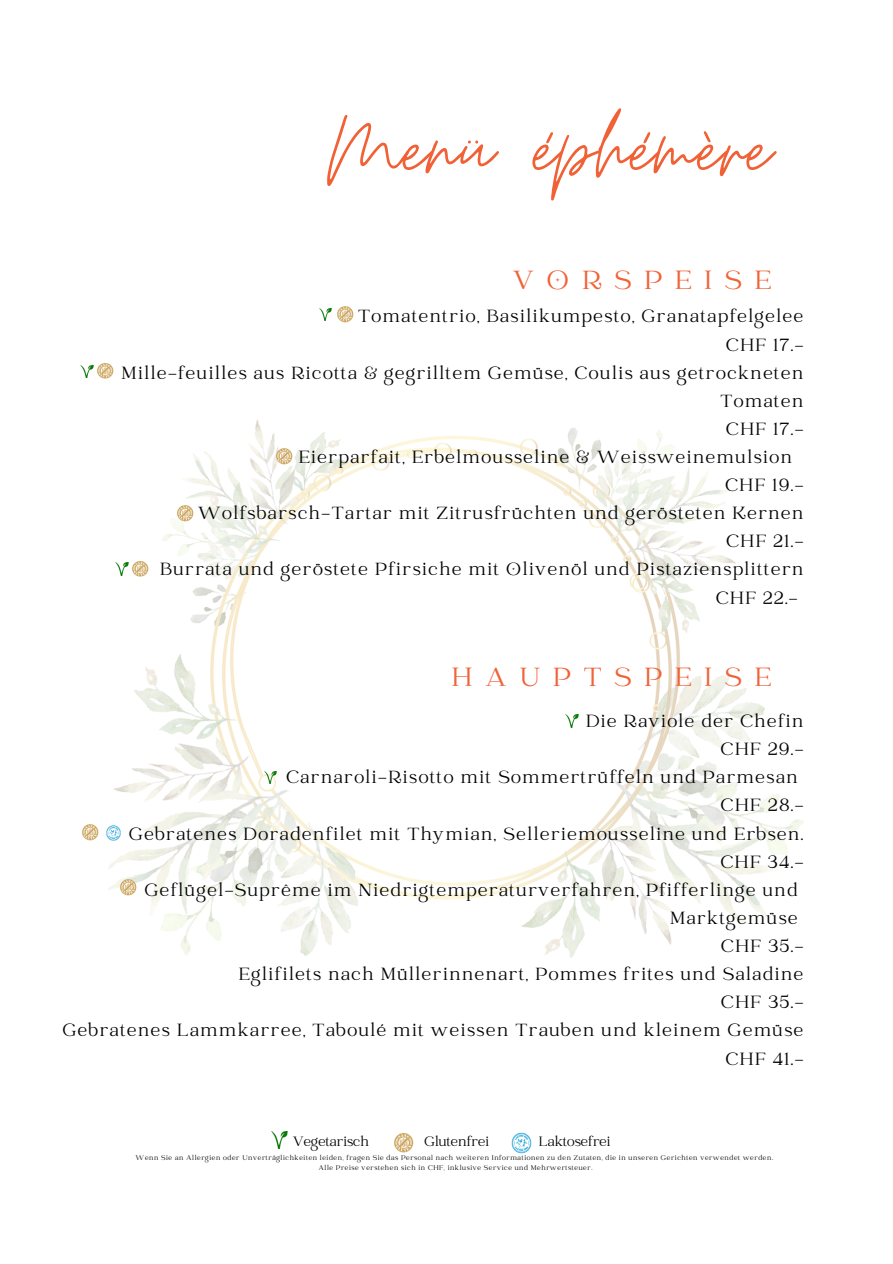
<style>
.page{position:relative;width:893px;height:1264px;background:#fff}
.page>*{position:absolute;margin:0;border:0;box-sizing:border-box;transform-origin:0 0}
.t1{font:104.7px "Moon Time";color:#f16136}
.t2{font:29.1px "Catchy Mager";letter-spacing:.445em;color:#f16136}
.t3{font:19.5px/28px "Catchy Mager";letter-spacing:.075em;color:#000;text-align:right}
.t4{font:15px "Catchy Mager";color:#000}
.t5{font:7.5px "Catchy Mager";letter-spacing:.075em;color:#000}
</style>
<div class="page">
<img style="left:107px;top:419px;width:696px;height:538px">
<svg style="left:319px;top:308px;width:12px;height:13px"></svg>
<svg style="left:81px;top:365px;width:11px;height:12px"></svg>
<img style="left:270px;top:444px;width:28px;height:24px">
<img style="left:331px;top:306px;width:23px;height:17px">
<img style="left:92px;top:363px;width:22px;height:16px">
<img style="left:171px;top:501px;width:29px;height:24px">
<svg style="left:264px;top:771px;width:12px;height:13px"></svg>
<img style="left:106px;top:824px;width:16px;height:17px">
<svg style="left:566px;top:715px;width:12px;height:12px"></svg>
<img style="left:114px;top:875px;width:28px;height:24px">
<img style="left:82px;top:824px;width:17px;height:17px">
<svg style="left:116px;top:563px;width:11px;height:12px"></svg>
<img style="left:127px;top:557px;width:28px;height:23px">
<img style="left:271px;top:1131px;width:17px;height:17px">
<img style="left:394px;top:1133px;width:20px;height:20px">
<img style="left:511px;top:1132px;width:21px;height:22px">
<p class="t1" style="left:327px;top:85px;width:445px">Menü éphémère</p>
<p class="t2" style="left:512px;top:265px;width:260px">VORSPEISE</p>
<p class="t3" style="left:358px;top:304px;width:446px">Tomatentrio, Basilikumpesto, Granatapfelgelee</p>
<p class="t3" style="left:726px;top:332px;width:79px">CHF 17.-</p>
<p class="t3" style="left:121px;top:360px;width:683px">Mille-feuilles aus Ricotta &amp; gegrilltem Gemüse, Coulis aus getrockneten<br>Tomaten</p>
<p class="t3" style="left:726px;top:416px;width:79px">CHF 17.-</p>
<p class="t3" style="left:299px;top:444px;width:494px">Eierparfait, Erbelmousseline &amp; Weissweinemulsion</p>
<p class="t3" style="left:725px;top:472px;width:79px">CHF 19.-</p>
<p class="t3" style="left:198px;top:500px;width:607px">Wolfsbarsch-Tartar mit Zitrusfrüchten und gerösteten Kernen</p>
<p class="t3" style="left:726px;top:528px;width:79px">CHF 21.-</p>
<p class="t3" style="left:160px;top:557px;width:644px">Burrata und geröstete Pfirsiche mit Olivenöl und Pistaziensplittern</p>
<p class="t3" style="left:716px;top:585px;width:83px">CHF 22.-</p>
<p class="t2" style="left:452px;top:663px;width:321px">HAUPTSPEISE</p>
<p class="t3" style="left:586px;top:708px;width:219px">Die Raviole der Chefin</p>
<p class="t3" style="left:720px;top:736px;width:84px">CHF 29.-</p>
<p class="t3" style="left:286px;top:764px;width:513px">Carnaroli-Risotto mit Sommertrüffeln und Parmesan</p>
<p class="t3" style="left:721px;top:792px;width:84px">CHF 28.-</p>
<p class="t3" style="left:129px;top:821px;width:675px">Gebratenes Doradenfilet mit Thymian, Selleriemousseline und Erbsen.</p>
<p class="t3" style="left:720px;top:849px;width:84px">CHF 34.-</p>
<p class="t3" style="left:145px;top:877px;width:654px">Geflügel-Suprême im Niedrigtemperaturverfahren, Pfifferlinge und</p>
<p class="t3" style="left:670px;top:905px;width:129px">Marktgemüse</p>
<p class="t3" style="left:721px;top:933px;width:84px">CHF 35.-</p>
<p class="t3" style="left:239px;top:961px;width:566px">Eglifilets nach Müllerinnenart, Pommes frites und Saladine</p>
<p class="t3" style="left:721px;top:989px;width:84px">CHF 35.-</p>
<p class="t3" style="left:63px;top:1017px;width:742px">Gebratenes Lammkarree, Taboulé mit weissen Trauben und kleinem Gemüse</p>
<p class="t3" style="left:725px;top:1045px;width:79px">CHF 41.-</p>
<p class="t4" style="left:293px;top:1134px;width:78px">Vegetarisch</p>
<p class="t4" style="left:424px;top:1134px;width:66px">Glutenfrei</p>
<p class="t4" style="left:539px;top:1134px;width:73px">Laktosefrei</p>
<p class="t5" style="left:136px;top:1153px;width:638px">Wenn Sie an Allergien oder Unverträglichkeiten leiden, fragen Sie das Personal nach weiteren Informationen zu den Zutaten, die in unseren Gerichten verwendet werden.</p>
<p class="t5" style="left:318px;top:1164px;width:275px">Alle Preise verstehen sich in CHF, inklusive Service und Mehrwertsteuer.</p>
</div>
